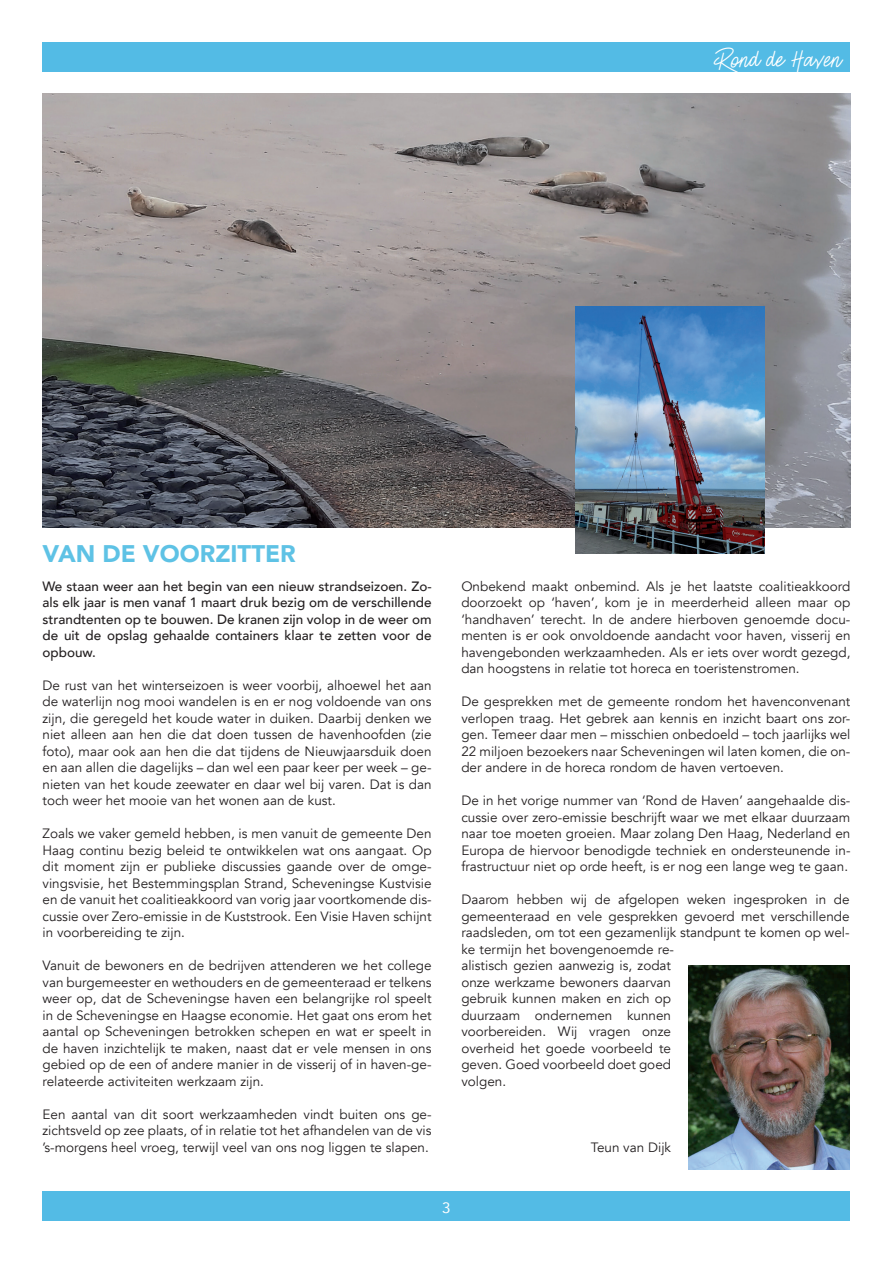
<style>
.page{position:relative;width:893px;height:1263px;background:#fff}
.page>*{position:absolute;margin:0;border:0;box-sizing:border-box;transform-origin:0 0}
.t1{font:900 24px "Avenir";color:#5ec2e5}
.t2{font:22.5px "Smiley";color:#fff}
.t3{font:15px "Avenir";color:#fff}
.t4{font:13.5px/16.5px "Avenir";color:#231f20;text-align:justify}
.t5{font:500 13.5px/16.5px "Avenir";color:#231f20;text-align:justify}
</style>
<div class="page">
<div style="left:43px;top:43px;width:807px;height:29px;background:#53bbe5"></div>
<div style="left:43px;top:1191px;width:807px;height:29px;background:#53bbe5"></div>
<img style="left:43px;top:94px;width:807px;height:433px">
<img style="left:575px;top:306px;width:190px;height:247px">
<img style="left:688px;top:965px;width:161px;height:204px">
<h2 class="t2" style="left:714px;top:46px;width:130px">Rond de Haven</h2>
<h1 class="t1" style="left:43px;top:533px;width:255px">VAN DE VOORZITTER</h1>
<p class="t5" style="left:43px;top:577px;width:391px">We staan weer aan het begin van een nieuw strandseizoen. Zo&shy;als elk jaar is men vanaf 1 maart druk bezig om de verschillende strandtenten op te bouwen. De kranen zijn volop in de weer om de uit de opslag gehaalde containers klaar te zetten voor de opbouw.</p>
<p class="t4" style="left:43px;top:677px;width:391px">De rust van het winterseizoen is weer voorbij, alhoewel het aan de waterlijn nog mooi wandelen is en er nog voldoende van ons zijn, die geregeld het koude water in duiken. Daarbij denken we niet alleen aan hen die dat doen tussen de havenhoofden (zie foto), maar ook aan hen die dat tijdens de Nieuwjaarsduik doen en aan allen die dagelijks – dan wel een paar keer per week – ge&shy;nieten van het koude zeewater en daar wel bij varen. Dat is dan toch weer het mooie van het wonen aan de kust.</p>
<p class="t4" style="left:43px;top:826px;width:391px">Zoals we vaker gemeld hebben, is men vanuit de gemeente Den Haag continu bezig beleid te ontwikkelen wat ons aangaat. Op dit moment zijn er publieke discussies gaande over de omge&shy;vingsvisie, het Bestemmingsplan Strand, Scheveningse Kustvisie en de vanuit het coalitieakkoord van vorig jaar voortkomende dis&shy;cussie over Zero-emissie in de Kuststrook. Een Visie Haven schijnt in voorbereiding te zijn.</p>
<p class="t4" style="left:43px;top:957px;width:391px">Vanuit de bewoners en de bedrijven attenderen we het college van burgemeester en wethouders en de gemeenteraad er telkens weer op, dat de Scheveningse haven een belangrijke rol speelt in de Scheveningse en Haagse economie. Het gaat ons erom het aantal op Scheveningen betrokken schepen en wat er speelt in de haven inzichtelijk te maken, naast dat er vele mensen in ons gebied op de een of andere manier in de visserij of in haven-ge&shy;relateerde activiteiten werkzaam zijn.</p>
<p class="t4" style="left:43px;top:1106px;width:391px">Een aantal van dit soort werkzaamheden vindt buiten ons ge&shy;zichtsveld op zee plaats, of in relatie tot het afhandelen van de vis ’s-morgens heel vroeg, terwijl veel van ons nog liggen te slapen.</p>
<p class="t4" style="left:461px;top:578px;width:391px">Onbekend maakt onbemind. Als je het laatste coalitieakkoord doorzoekt op ‘haven’, kom je in meerderheid alleen maar op ‘handhaven’ terecht. In de andere hierboven genoemde docu&shy;menten is er ook onvoldoende aandacht voor haven, visserij en havengebonden werkzaamheden. Als er iets over wordt gezegd, dan hoogstens in relatie tot horeca en toeristenstromen.</p>
<p class="t4" style="left:461px;top:693px;width:391px">De gesprekken met de gemeente rondom het havenconvenant verlopen traag. Het gebrek aan kennis en inzicht baart ons zor&shy;gen. Temeer daar men – misschien onbedoeld – toch jaarlijks wel 22 miljoen bezoekers naar Scheveningen wil laten komen, die on&shy;der andere in de horeca rondom de haven vertoeven.</p>
<p class="t4" style="left:461px;top:792px;width:391px">De in het vorige nummer van ‘Rond de Haven’ aangehaalde dis&shy;cussie over zero-emissie beschrijft waar we met elkaar duurzaam naar toe moeten groeien. Maar zolang Den Haag, Nederland en Europa de hiervoor benodigde techniek en ondersteunende in&shy;frastructuur niet op orde heeft, is er nog een lange weg te gaan.</p>
<p class="t4" style="left:461px;top:891px;width:390px;text-align:left">Daarom hebben wij de afgelopen weken ingesproken in de gemeenteraad en vele gesprekken gevoerd met verschillende raadsleden, om tot een gezamenlijk standpunt te komen op wel&shy;ke termijn het bovengenoemde re-<br>alistisch gezien aanwezig is, zodat<br>onze werkzame bewoners daarvan<br>gebruik kunnen maken en zich op<br>duurzaam ondernemen kunnen<br>voorbereiden. Wij vragen onze<br>overheid het goede voorbeeld te<br>geven. Goed voorbeeld doet goed<br>volgen.</p>
<p class="t4" style="left:591px;top:1139px;width:82px">Teun van Dijk</p>
<p class="t3" style="left:442px;top:1196px;width:10px">3</p>
</div>
